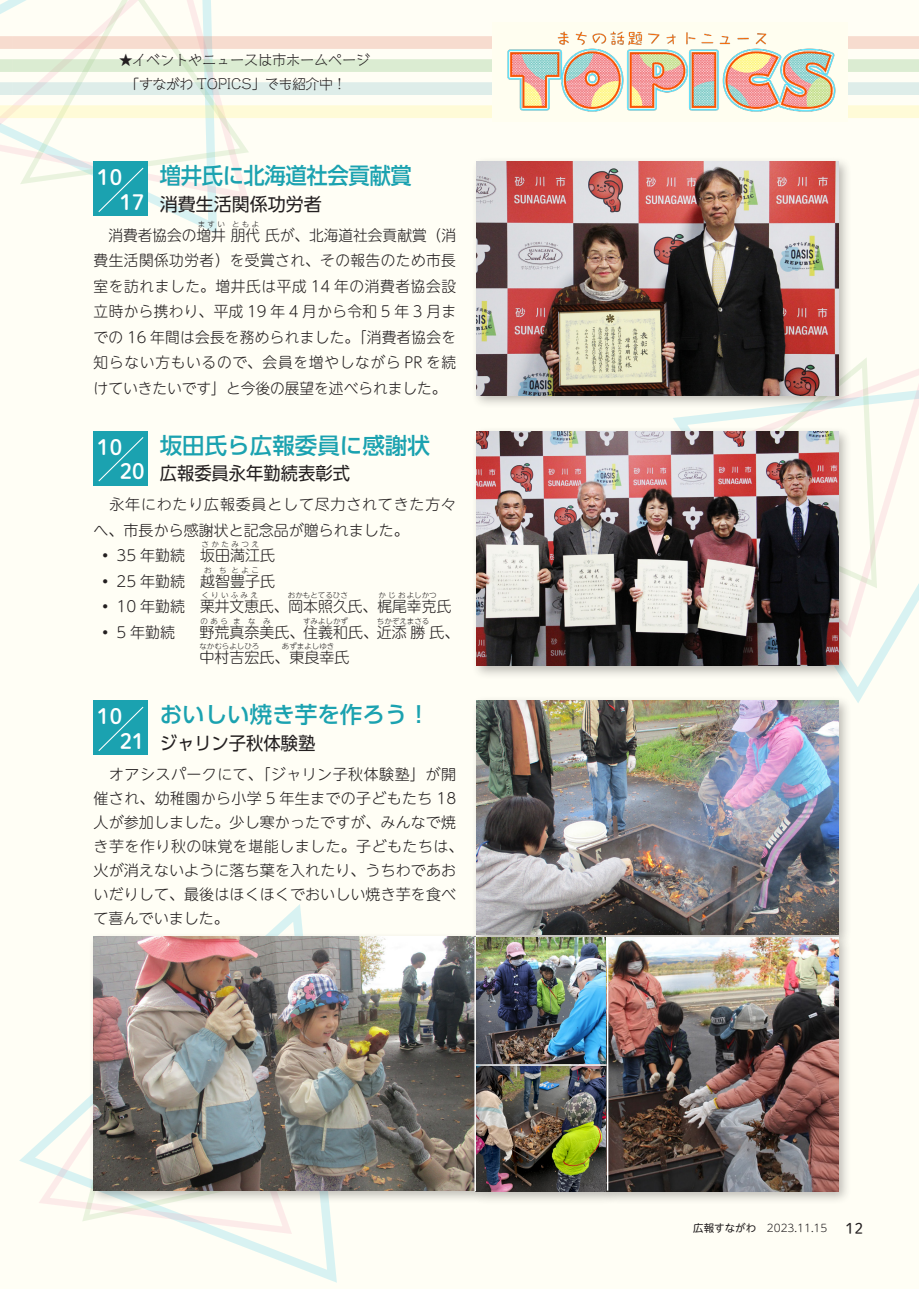
<style>
.page{position:relative;width:919px;height:1289px;background:#fff}
.page>*{position:absolute;margin:0;border:0;box-sizing:border-box;transform-origin:0 0}
.t1{font:500 22.5px "UD Shin Go Pro";color:#1ba2b0}
.t2{font:500 22.5px "UD Shin Go Pro";letter-spacing:-.02em;color:#1ba2b0;scale:.95 1}
.t3{font:21px "Shuei M Go Std B";color:#fff}
.t4{font:18px "UD Shin Go Pro";color:#231f20;scale:.96 1}
.t5{font:18px "UD Shin Go Pro";color:#231f20}
.t6{font:300 15px/25.5px "UD Shin M Go Pro";letter-spacing:.005em;color:#231f20}
.t7{font:15px "P Shuei M Go Std N L";color:#231f20}
.t8{font:300 13.5px/23.7px "Cinema Letter Std";letter-spacing:.035em;color:#231f20}
.t9{font:300 10.5px "UD Shin M Go Pro";color:#231f20}
.t10{font:10.5px "UD Shin M Go Pro";color:#231f20}
.t11{font:300 7.5px "UD Shin M Go Pro";color:#231f20}
.t12{font:300 7.5px "UD Shin M Go Pro";letter-spacing:.075em;color:#231f20}
</style>
<div class="page">
<div style="left:0;top:0;width:918px;height:1283px;background:#fffef5"></div>
<div style="left:13px;top:36px;width:905px;height:13px;background:#f7dccf"></div>
<div style="left:0;top:36px;width:13px;height:13px;background:#f7dccf"></div>
<div style="left:13px;top:59px;width:905px;height:13px;background:#dbecd2"></div>
<div style="left:0;top:59px;width:13px;height:13px;background:#dbecd2"></div>
<div style="left:13px;top:82px;width:905px;height:13px;background:#deede9"></div>
<div style="left:0;top:82px;width:13px;height:13px;background:#deede9"></div>
<div style="left:13px;top:105px;width:905px;height:13px;background:#fffbd7"></div>
<div style="left:0;top:105px;width:13px;height:13px;background:#fdf1d0"></div>
<div style="left:492px;top:23px;width:355px;height:99px;background:#fffef0"></div>
<img style="left:501px;top:28px;width:339px;height:89px">
<div style="left:94px;top:700px;width:54px;height:55px;background:#1ba2b0"></div>
<div style="left:471px;top:695px;width:380px;height:253px;background:#231f20;opacity:.3"></div>
<img style="left:476px;top:700px;width:362px;height:232px">
<div style="left:470px;top:1059px;width:150px;height:145px;background:#231f20;opacity:.3"></div>
<img style="left:488px;top:1077px;width:113px;height:113px">
<div style="left:470px;top:932px;width:150px;height:145px;background:#231f20;opacity:.3"></div>
<div style="left:601px;top:932px;width:250px;height:272px;background:#231f20;opacity:.3"></div>
<hr style="left:606px;top:937px;width:2px;height:253px;background:#fff">
<hr style="left:475px;top:1064px;width:131px;height:1px;background:#fff">
<div style="left:471px;top:156px;width:380px;height:253px;background:#231f20;opacity:.3"></div>
<img style="left:476px;top:162px;width:362px;height:233px">
<div style="left:94px;top:431px;width:54px;height:54px;background:#1ba2b0"></div>
<div style="left:471px;top:426px;width:380px;height:253px;background:#231f20;opacity:.3"></div>
<img style="left:476px;top:432px;width:362px;height:233px">
<div style="left:88px;top:931px;width:400px;height:273px;background:#231f20;opacity:.3"></div>
<hr style="left:474px;top:936px;width:2px;height:255px;background:#fff">
<svg style="left:18px;top:0;width:233px;height:216px"></svg>
<p class="t8" style="left:126px;top:47px;width:246px;text-indent:-7px">★イベントやニュースは市ホームページ「すながわ TOPICS」でも紹介中!</p>
<h2 class="t3" style="left:97px;top:162px;width:26px">10</h2>
<h2 class="t3" style="left:120px;top:186px;width:26px">17</h2>
<h1 class="t2" style="left:160px;top:157px;width:267px">増井氏に北海道社会貢献賞</h1>
<p class="t5" style="left:160px;top:189px;width:164px">消費生活関係功労者</p>
<p class="t11" style="left:198px;top:218px;width:29px">ますい</p>
<p class="t11" style="left:232px;top:218px;width:29px">ともよ</p>
<p class="t6" style="left:94px;top:247px;width:364px;text-align:justify">費生活関係功労者）を受賞され、その報告のため市長室を訪れました。増井氏は平成 14 年の消費者協会設立時から携わり、平成 19 年 4 月から令和 5 年 3 月までの 16 年間は会長を務められました。「消費者協会を知らない方もいるので、会員を増やしながら PR を続けていきたいです」と今後の展望を述べられました。</p>
<p class="t6" style="left:94px;top:221px;width:364px">　消費者協会の増井朋代氏が、北海道社会貢献賞（消</p>
<h2 class="t3" style="left:97px;top:431px;width:26px">10</h2>
<h2 class="t3" style="left:120px;top:455px;width:26px">20</h2>
<h1 class="t1" style="left:160px;top:427px;width:272px">坂田氏ら広報委員に感謝状</h1>
<p class="t4" style="left:160px;top:459px;width:199px">広報委員永年勤続表彰式</p>
<p class="t6" style="left:94px;top:491px;width:364px">　永年にわたり広報委員として尽力されてきた方々へ、市長から感謝状と記念品が贈られました。<br>◦ 35 年勤続　坂田満江氏</p>
<p class="t11" style="left:201px;top:538px;width:59px">さかたみつえ</p>
<p class="t6" style="left:98px;top:567px;width:179px">◦ 25 年勤続　越智豊子氏</p>
<p class="t11" style="left:204px;top:563px;width:24px">お ち</p>
<p class="t11" style="left:231px;top:563px;width:29px">とよこ</p>
<p class="t6" style="left:98px;top:593px;width:355px">◦ 10 年勤続　栗井文恵氏、岡本照久氏、梶尾幸克氏</p>
<p class="t11" style="left:201px;top:589px;width:58px">くりいふみえ</p>
<p class="t11" style="left:288px;top:589px;width:61px">おかもとてるひさ</p>
<p class="t12" style="left:378px;top:589px;width:60px">かじおよしかつ</p>
<p class="t6" style="left:199px;top:618px;width:261px">野荒真奈美氏、住義和氏、近添勝氏、</p>
<p class="t11" style="left:201px;top:614px;width:29px">のあら</p>
<p class="t11" style="left:233px;top:614px;width:39px">まなみ</p>
<p class="t11" style="left:303px;top:614px;width:46px">すみよしかず</p>
<p class="t11" style="left:377px;top:614px;width:54px">ちかぞえまさる</p>
<p class="t6" style="left:199px;top:644px;width:152px">中村吉宏氏、東良幸氏</p>
<p class="t6" style="left:98px;top:618px;width:79px">◦ 5 年勤続</p>
<p class="t11" style="left:199px;top:640px;width:61px">なかむらよしひろ</p>
<p class="t11" style="left:282px;top:640px;width:54px">あずまよしゆき</p>
<h2 class="t3" style="left:97px;top:701px;width:26px">10</h2>
<h2 class="t3" style="left:120px;top:725px;width:26px">21</h2>
<h1 class="t1" style="left:160px;top:696px;width:272px">おいしい焼き芋を作ろう!</h1>
<p class="t4" style="left:160px;top:728px;width:164px">ジャリン子秋体験塾</p>
<p class="t6" style="left:94px;top:761px;width:371px;line-height:24px">　オアシスパークにて、「ジャリン子秋体験塾」が開催され、幼稚園から小学 5 年生までの子どもたち 18人が参加しました。少し寒かったですが、みんなで焼き芋を作り秋の味覚を堪能しました。子どもたちは、火が消えないように落ち葉を入れたり、うちわであおいだりして、最後はほくほくでおいしい焼き芋を食べて喜んでいました。</p>
<p class="t10" style="left:693px;top:1219px;width:64px">広報すながわ</p>
<p class="t9" style="left:766px;top:1219px;width:62px">2023.11.15</p>
<p class="t7" style="left:845px;top:1216px;width:19px">12</p>
</div>
